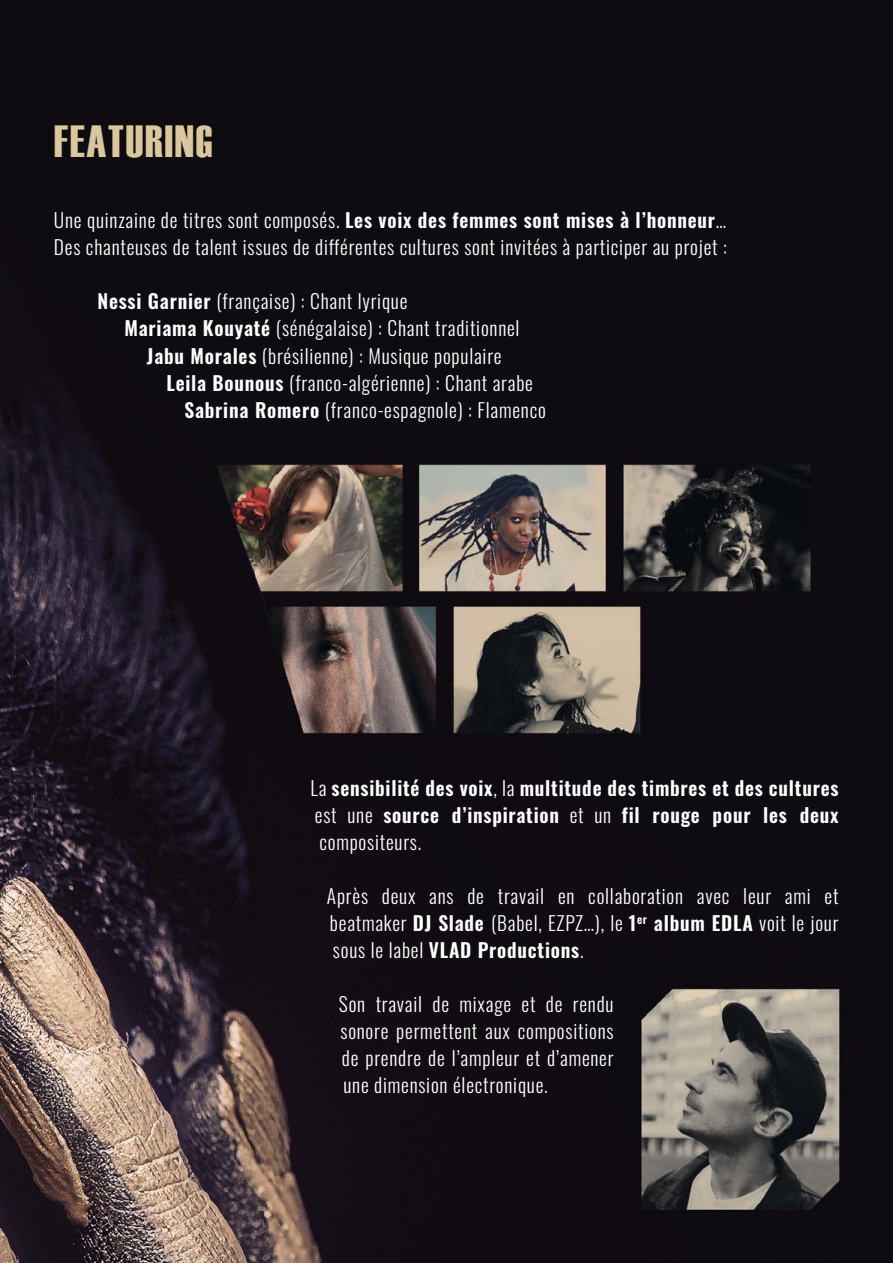
<style>
.page{position:relative;width:893px;height:1263px;background:#fff}
.page>*{position:absolute;margin:0;border:0;box-sizing:border-box;transform-origin:0 0}
.t1{font:45px "Haettenschweiler";letter-spacing:.04em;color:#dbc79e}
.t2{font:300 19.5px/27px "Oswald";letter-spacing:.04em;color:#fff;text-align:justify}
.t3{font:600 19.5px/27px "Oswald";letter-spacing:.04em;color:#fff;text-align:justify}
.s1{font-weight:600}
.s2{font-weight:300}
</style>
<div class="page">
<img style="left:0;top:0;width:893px;height:1263px">
<h1 class="t1" style="left:54px;top:111px;width:160px">FEATURING</h1>
<p class="t2" style="left:54px;top:205px;width:675px">Une quinzaine de titres sont composés. <span class="s1">Les voix des femmes sont mises à l’honneur</span>…<br>Des chanteuses de talent issues de différentes cultures sont invitées à participer au projet :</p>
<p class="t2" style="left:97px;top:286px;width:311px"><span class="s1">Nessi Garnier</span> (française) : Chant lyrique</p>
<p class="t2" style="left:124px;top:313px;width:397px"><span class="s1">Mariama Kouyaté</span> (sénégalaise) : Chant traditionnel</p>
<p class="t2" style="left:147px;top:340px;width:356px"><span class="s1">Jabu Morales</span> (brésilienne) : Musique populaire</p>
<p class="t2" style="left:166px;top:367px;width:368px"><span class="s1">Leila Bounous</span> (franco-algérienne) : Chant arabe</p>
<p class="t2" style="left:184px;top:394px;width:363px"><span class="s1">Sabrina Romero</span> (franco-espagnole) : Flamenco</p>
<p class="t3" style="left:310px;top:772px;width:530px"><span class="s2">La</span> sensibilité des voix<span class="s2">, la</span> multitude des timbres et des cultures <span class="s2">est une</span> source d’inspiration <span class="s2">et un</span> fil rouge pour les deux <span class="s2">compositeurs.</span></p>
<p class="t2" style="left:327px;top:880px;width:513px">Après deux ans de travail en collaboration avec leur ami et beatmaker <span class="s1">DJ Slade</span> (Babel, EZPZ…), le <span class="s1">1</span><sup>er</sup> <span class="s1">album EDLA</span> voit le jour sous le label <span class="s1">VLAD Productions</span>.</p>
<p class="t2" style="left:339px;top:988px;width:276px">Son travail de mixage et de rendu sonore permettent aux compositions de prendre de l’ampleur et d’amener une dimension électronique.</p>
</div>
